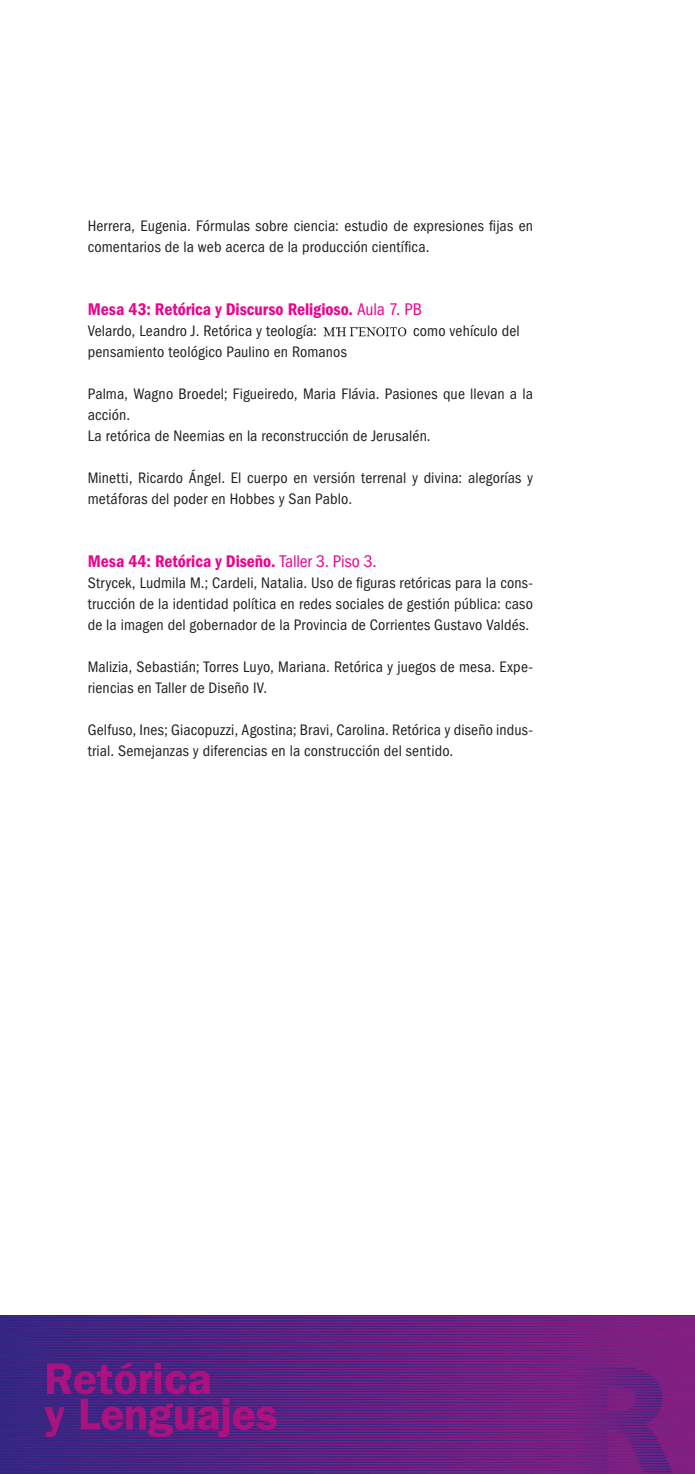
<style>
.page{position:relative;width:695px;height:1474px;background:#fff}
.page>*{position:absolute;margin:0;border:0;box-sizing:border-box;transform-origin:0 0}
.fecha{font:17.5px "ITC Franklin Gothic Std Dm Cd";letter-spacing:-.005em;color:#ed028c}
.texto{font:condensed 15.75px/21px "ITC Franklin Gothic Std";letter-spacing:.01em;color:#231f20}
.fecha-2{font:condensed 15.75px "ITC Franklin Gothic Std";letter-spacing:.01em;color:#231f20}
.s1{font-family:"ITC Franklin Gothic Std";font-stretch:condensed}
</style>
<div class="page">
<img style="left:323px;top:327px;width:84px;height:10px">
<img style="left:0;top:1315px;width:694px;height:158px">
<p class="texto" style="left:88px;top:215px;width:446px">Herrera, Eugenia. Fórmulas sobre ciencia: estudio de expresiones fijas en comentarios de la web acerca de la producción científica.</p>
<p class="fecha" style="left:88px;top:299px;width:336px">Mesa 43: Retórica y Discurso Religioso. <span class="s1">Aula 7. PB</span></p>
<p class="fecha-2" style="left:88px;top:322px;width:230px">Velardo, Leandro J. Retórica y teología:</p>
<p class="fecha-2" style="left:413px;top:322px;width:108px">como vehículo del</p>
<p class="fecha-2" style="left:88px;top:343px;width:261px">pensamiento teológico Paulino en Romanos</p>
<p class="texto" style="left:88px;top:383px;width:446px">Palma, Wagno Broedel; Figueiredo, Maria Flávia. Pasiones que llevan a la acción.</p>
<p class="texto" style="left:88px;top:425px;width:344px">La retórica de Neemias en la reconstrucción de Jerusalén.</p>
<p class="texto" style="left:88px;top:467px;width:446px">Minetti, Ricardo Ángel. El cuerpo en versión terrenal y divina: alegorías y metáforas del poder en Hobbes y San Pablo.</p>
<p class="fecha" style="left:88px;top:551px;width:290px">Mesa 44: Retórica y Diseño. <span class="s1">Taller 3. Piso 3.</span></p>
<p class="texto" style="left:88px;top:572px;width:446px;text-align:justify">Strycek, Ludmila M.; Cardeli, Natalia. Uso de figuras retóricas para la cons&shy;trucción de la identidad política en redes sociales de gestión pública: caso de la imagen del gobernador de la Provincia de Corrientes Gustavo Valdés.</p>
<p class="texto" style="left:88px;top:656px;width:446px">Malizia, Sebastián; Torres Luyo, Mariana. Retórica y juegos de mesa. Expe&shy;riencias en Taller de Diseño IV.</p>
<p class="texto" style="left:88px;top:719px;width:446px">Gelfuso, Ines; Giacopuzzi, Agostina; Bravi, Carolina. Retórica y diseño indus&shy;trial. Semejanzas y diferencias en la construcción del sentido.</p>
</div>
